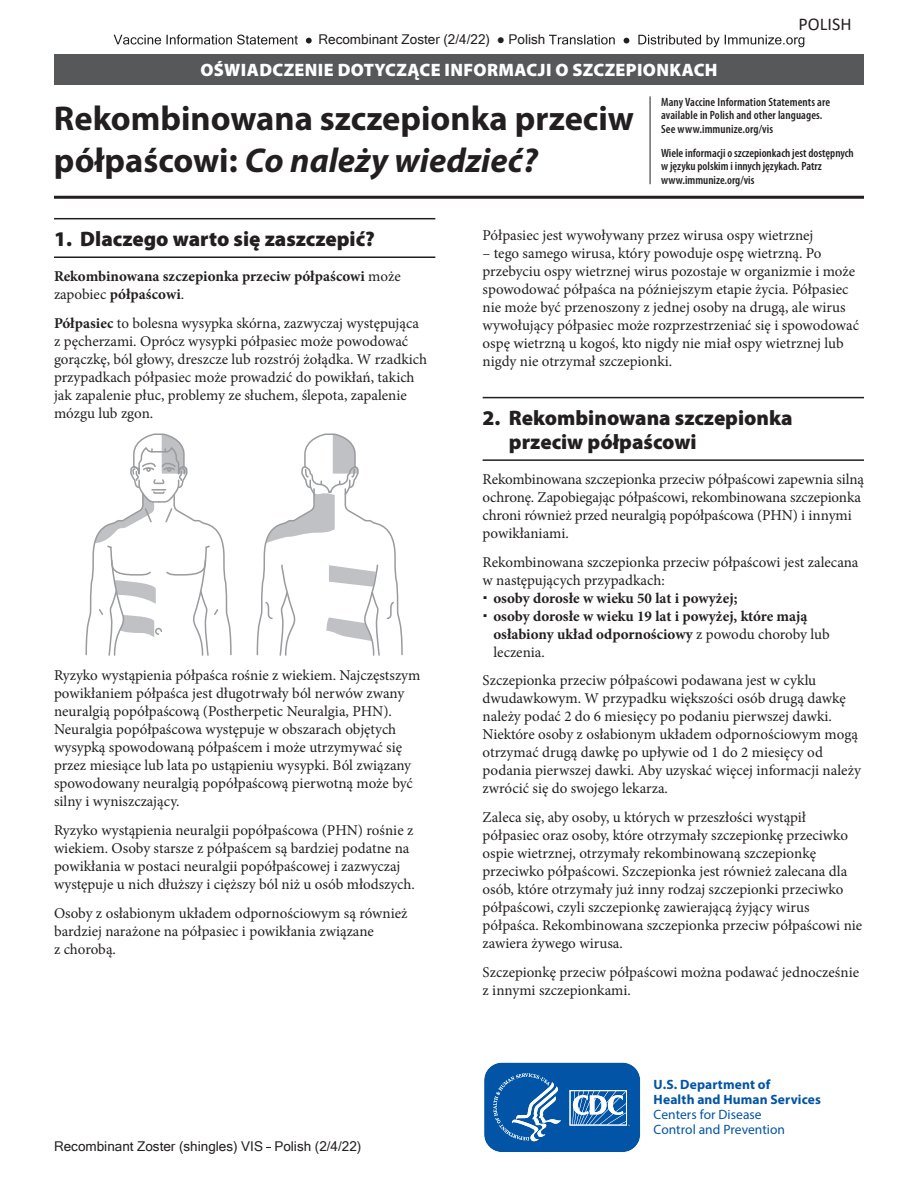
<style>
.page{position:relative;width:918px;height:1188px;background:#fff}
.page>*{position:absolute;margin:0;border:0;box-sizing:border-box;transform-origin:0 0}
.t1{font:700 34.5px/41.4px "Myriad Pro";color:#231f20}
.t2{font:900 21px/24px "Myriad Pro";color:#231f20}
.t3{font:900 18px "Myriad Pro";letter-spacing:.02em;color:#fff}
.t4{font:18px "Calibri";letter-spacing:.005em;color:#231f20}
.t5{font:15px/18px "Minion Pro";color:#231f20}
.t6{font:700 15px/18px "Minion Pro";color:#231f20}
.t7{font:13.5px "Microsoft Sans Serif";color:#231f20}
.t8{font:700 13.5px/15px "Myriad Pro";letter-spacing:.01em;color:#0154a6}
.t9{font:13.5px/15px "Myriad Pro";color:#0154a6}
.t10{font:600 condensed 12px/13.5px "Myriad Pro";color:#231f20}
.s1{font-style:italic}
.s2{font-weight:400}
.s3{font-weight:700}
</style>
<div class="page">
<div style="left:54px;top:54px;width:810px;height:31px;background:#57585a"></div>
<hr style="left:650px;top:96px;width:1px;height:88px;background:#231f20">
<hr style="left:54px;top:196px;width:810px;height:3px;background:#231f20">
<svg style="left:484px;top:1062px;width:157px;height:90px;background:#296fb4"></svg>
<svg style="left:549px;top:35px;width:66px;height:10px"></svg>
<svg style="left:624px;top:35px;width:180px;height:12px"></svg>
<svg style="left:114px;top:35px;width:198px;height:10px"></svg>
<hr style="left:483px;top:397px;width:381px;height:1px;background:#231f20">
<hr style="left:483px;top:459px;width:381px;height:2px;background:#231f20">
<hr style="left:54px;top:218px;width:381px;height:1px;background:#231f20">
<hr style="left:54px;top:256px;width:381px;height:2px;background:#231f20">
<svg style="left:86px;top:434px;width:146px;height:221px"></svg>
<svg style="left:256px;top:434px;width:147px;height:221px"></svg>
<p class="t7" style="left:318px;top:32px;width:228px">Recombinant Zoster (2/4/22) ● Polish</p>
<p class="t4" style="left:798px;top:12px;width:55px">POLISH</p>
<p class="t3" style="left:200px;top:58px;width:519px">OŚWIADCZENIE DOTYCZĄCE INFORMACJI O SZCZEPIONKACH</p>
<p class="t10" style="left:661px;top:95px;width:171px">Many Vaccine Information Statements are available in Polish and other languages.<br>See www.immunize.org/vis</p>
<p class="t10" style="left:661px;top:146px;width:194px">Wiele informacji o szczepionkach jest dostępnych w języku polskim i innych językach. Patrz www.immunize.org/vis</p>
<h1 class="t1" style="left:54px;top:97px;width:582px">Rekombinowana szczepionka przeciw półpaścowi: <span class="s1">Co należy wiedzieć?</span></h1>
<h3 class="t2" style="left:54px;top:226px;width:323px">1. Dlaczego warto się zaszczepić?</h3>
<p class="t6" style="left:54px;top:267px;width:348px">Rekombinowana szczepionka przeciw półpaścowi <span class="s2">może zapobiec</span> półpaścowi<span class="s2">.</span></p>
<p class="t5" style="left:54px;top:314px;width:375px"><span class="s3">Półpasiec</span> to bolesna wysypka skórna, zazwyczaj występująca z pęcherzami. Oprócz wysypki półpasiec może powodować gorączkę, ból głowy, dreszcze lub rozstrój żołądka. W rzadkich przypadkach półpasiec może prowadzić do powikłań, takich jak zapalenie płuc, problemy ze słuchem, ślepota, zapalenie mózgu lub zgon.</p>
<p class="t5" style="left:54px;top:667px;width:368px">Ryzyko wystąpienia półpaśca rośnie z wiekiem. Najczęstszym powikłaniem półpaśca jest długotrwały ból nerwów zwany neuralgią popółpaścową (Postherpetic Neuralgia, PHN).<br>Neuralgia popółpaścowa występuje w obszarach objętych wysypką spowodowaną półpaścem i może utrzymywać się przez miesiące lub lata po ustąpieniu wysypki. Ból związany spowodowany neuralgią popółpaścową pierwotną może być silny i wyniszczający.</p>
<p class="t5" style="left:54px;top:821px;width:363px">Ryzyko wystąpienia neuralgii popółpaścowa (PHN) rośnie z wiekiem. Osoby starsze z półpaścem są bardziej podatne na powikłania w postaci neuralgii popółpaścowej i zazwyczaj występuje u nich dłuższy i cięższy ból niż u osób młodszych.</p>
<p class="t5" style="left:54px;top:904px;width:355px">Osoby z osłabionym układem odpornościowym są również bardziej narażone na półpasiec i powikłania związane<br>z chorobą.</p>
<p class="t7" style="left:54px;top:1138px;width:211px">Recombinant Zoster (shingles) VIS</p>
<p class="t7" style="left:274px;top:1138px;width:89px">Polish (2/4/22)</p>
<p class="t5" style="left:483px;top:227px;width:332px">Półpasiec jest wywoływany przez wirusa ospy wietrznej</p>
<p class="t5" style="left:483px;top:245px;width:378px">– tego samego wirusa, który powoduje ospę wietrzną. Po przebyciu ospy wietrznej wirus pozostaje w organizmie i może spowodować półpaśca na późniejszym etapie życia. Półpasiec nie może być przenoszony z jednej osoby na drugą, ale wirus wywołujący półpasiec może rozprzestrzeniać się i spowodować ospę wietrzną u kogoś, kto nigdy nie miał ospy wietrznej lub nigdy nie otrzymał szczepionki.</p>
<h3 class="t2" style="left:509px;top:405px;width:285px;text-indent:-26px">2. Rekombinowana szczepionka przeciw półpaścowi</h3>
<p class="t5" style="left:483px;top:470px;width:383px">Rekombinowana szczepionka przeciw półpaścowi zapewnia silną ochronę. Zapobiegając półpaścowi, rekombinowana szczepionka chroni również przed neuralgią popółpaścowa (PHN) i innymi powikłaniami.</p>
<p class="t5" style="left:483px;top:553px;width:377px">Rekombinowana szczepionka przeciw półpaścowi jest zalecana w następujących przypadkach:</p>
<p class="t6" style="left:493px;top:589px;width:246px">osoby dorosłe w wieku 50 lat i powyżej;</p>
<p class="t6" style="left:493px;top:607px;width:315px">osoby dorosłe w wieku 19 lat i powyżej, które mają</p>
<p class="t6" style="left:493px;top:625px;width:338px">osłabiony układ odpornościowy <span class="s2">z powodu choroby lub</span></p>
<p class="t5" style="left:493px;top:643px;width:53px">leczenia.</p>
<p class="t5" style="left:483px;top:672px;width:380px">Szczepionka przeciw półpaścowi podawana jest w cyklu dwudawkowym. W przypadku większości osób drugą dawkę należy podać 2 do 6 miesięcy po podaniu pierwszej dawki.<br>Niektóre osoby z osłabionym układem odpornościowym mogą otrzymać drugą dawkę po upływie od 1 do 2 miesięcy od podania pierwszej dawki. Aby uzyskać więcej informacji należy zwrócić się do swojego lekarza.</p>
<p class="t5" style="left:483px;top:808px;width:381px">Zaleca się, aby osoby, u których w przeszłości wystąpił półpasiec oraz osoby, które otrzymały szczepionkę przeciwko ospie wietrznej, otrzymały rekombinowaną szczepionkę przeciwko półpaścowi. Szczepionka jest również zalecana dla osób, które otrzymały już inny rodzaj szczepionki przeciwko półpaścowi, czyli szczepionkę zawierającą żyjący wirus półpaśca. Rekombinowana szczepionka przeciw półpaścowi nie zawiera żywego wirusa.</p>
<p class="t5" style="left:483px;top:963px;width:378px">Szczepionkę przeciw półpaścowi można podawać jednocześnie z innymi szczepionkami.</p>
<p class="t8" style="left:654px;top:1077px;width:169px">U.S. Department of<br>Health and Human Services</p>
<p class="t9" style="left:654px;top:1107px;width:133px">Centers for Disease<br>Control and Prevention</p>
</div>
